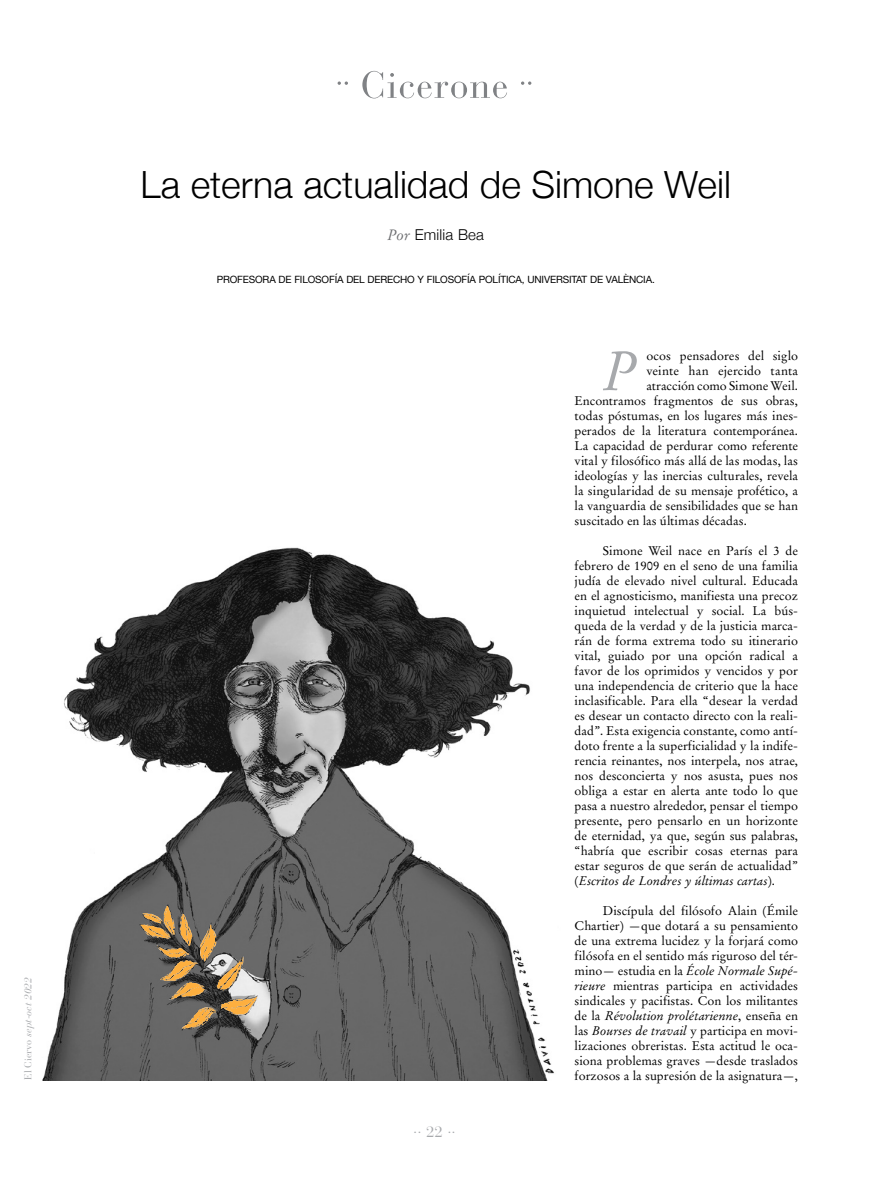
<style>
.page{position:relative;width:869px;height:1180px;background:#fff}
.page>*{position:absolute;margin:0;border:0;box-sizing:border-box;transform-origin:0 0}
.t1{font:italic 55.25px "Stempel Garamond LT Std";color:#a7a9ac}
.t2{font:300 37.5px "Helvetica Neue";color:#000}
.t3{font:300 15px "Helvetica Neue";letter-spacing:.01em;color:#000}
.t4{font:15px "Bauer Bodoni LT";color:#a7a9ac}
.t5{font:12.5px/15px "Stempel Garamond LT Std";color:#000;text-align:justify}
.t6{font:10px "Helvetica Neue";letter-spacing:-.015em;color:#000}
.t7{font:italic 10px "Bauer Bodoni LT";color:#a7a9ac}
.s1{font-style:normal}
.s2{font-family:"Stempel Garamond LT Std";font-weight:400;font-style:italic;color:#6d6e71}
.s3{font-style:italic}
</style>
<div class="page">
<svg style="left:337px;top:81px;width:11px;height:4px"></svg>
<svg style="left:362px;top:71px;width:145px;height:27px"></svg>
<svg style="left:521px;top:81px;width:10px;height:4px"></svg>
<img style="left:42px;top:547px;width:512px;height:533px">
<p class="t7" style="left:22px;top:1080px;width:104px;rotate:-90deg"><span class="s1">El Ciervo</span> sept-oct 2022</p>
<h2 class="t2" style="left:140px;top:155px;width:591px">La eterna actualidad de Simone Weil</h2>
<p class="t3" style="left:387px;top:223px;width:98px"><span class="s2">Por</span> Emilia Bea</p>
<p class="t6" style="left:217px;top:272px;width:439px">PROFESORA DE FILOSOFÍA DEL DERECHO Y FILOSOFÍA POLÍTICA, UNIVERSITAT DE VALÈNCIA.</p>
<p class="t4" style="left:413px;top:1122px;width:44px">·· 22 ··</p>
<h1 class="t1" style="left:602px;top:337px;width:35px">P</h1>
<p class="t5" style="left:646px;top:348px;width:153px">ocos pensadores del siglo</p>
<p class="t5" style="left:646px;top:363px;width:153px">veinte han ejercido tanta</p>
<p class="t5" style="left:646px;top:378px;width:153px">atracción como Simone Weil.</p>
<p class="t5" style="left:574px;top:393px;width:225px">Encontramos fragmentos de sus obras,</p>
<p class="t5" style="left:574px;top:408px;width:225px">todas póstumas, en los lugares más ines-</p>
<p class="t5" style="left:574px;top:423px;width:225px">perados de la literatura contemporánea.</p>
<p class="t5" style="left:574px;top:438px;width:225px">La capacidad de perdurar como referente</p>
<p class="t5" style="left:574px;top:453px;width:225px">vital y filosófico más allá de las modas, las</p>
<p class="t5" style="left:574px;top:468px;width:225px">ideologías y las inercias culturales, revela</p>
<p class="t5" style="left:574px;top:483px;width:225px">la singularidad de su mensaje profético, a</p>
<p class="t5" style="left:574px;top:498px;width:225px">la vanguardia de sensibilidades que se han</p>
<p class="t5" style="left:574px;top:513px;width:174px">suscitado en las últimas décadas.</p>
<p class="t5" style="left:574px;top:543px;width:225px;text-indent:28px">Simone Weil nace en París el 3 de febrero de 1909 en el seno de una familia judía de elevado nivel cultural. Educada en el agnosticismo, manifiesta una precoz inquietud intelectual y social. La bús&shy;queda de la verdad y de la justicia marca&shy;rán de forma extrema todo su itinerario vital, guiado por una opción radical a favor de los oprimidos y vencidos y por una independencia de criterio que la hace inclasificable. Para ella “desear la verdad es desear un contacto directo con la reali&shy;dad”. Esta exigencia constante, como antí&shy;doto frente a la superficialidad y la indife&shy;rencia reinantes, nos interpela, nos atrae, nos desconcierta y nos asusta, pues nos obliga a estar en alerta ante todo lo que pasa a nuestro alrededor, pensar el tiempo presente, pero pensarlo en un horizonte de eternidad, ya que, según sus palabras, “habría que escribir cosas eternas para estar seguros de que serán de actualidad” (<span class="s3">Escritos de Londres y últimas cartas</span>).</p>
<p class="t5" style="left:574px;top:903px;width:225px;text-indent:28px">Discípula del filósofo Alain (Émile Chartier) —que dotará a su pensamiento de una extrema lucidez y la forjará como filósofa en el sentido más riguroso del tér&shy;mino— estudia en la <span class="s3">École Normale Supé&shy;rieure</span> mientras participa en actividades sindicales y pacifistas. Con los militantes de la <span class="s3">Révolution prolétarienne</span>, enseña en las <span class="s3">Bourses de travail</span> y participa en movi&shy;lizaciones obreristas. Esta actitud le oca&shy;siona problemas graves —desde traslados forzosos a la supresión de la asignatura—,</p>
</div>
